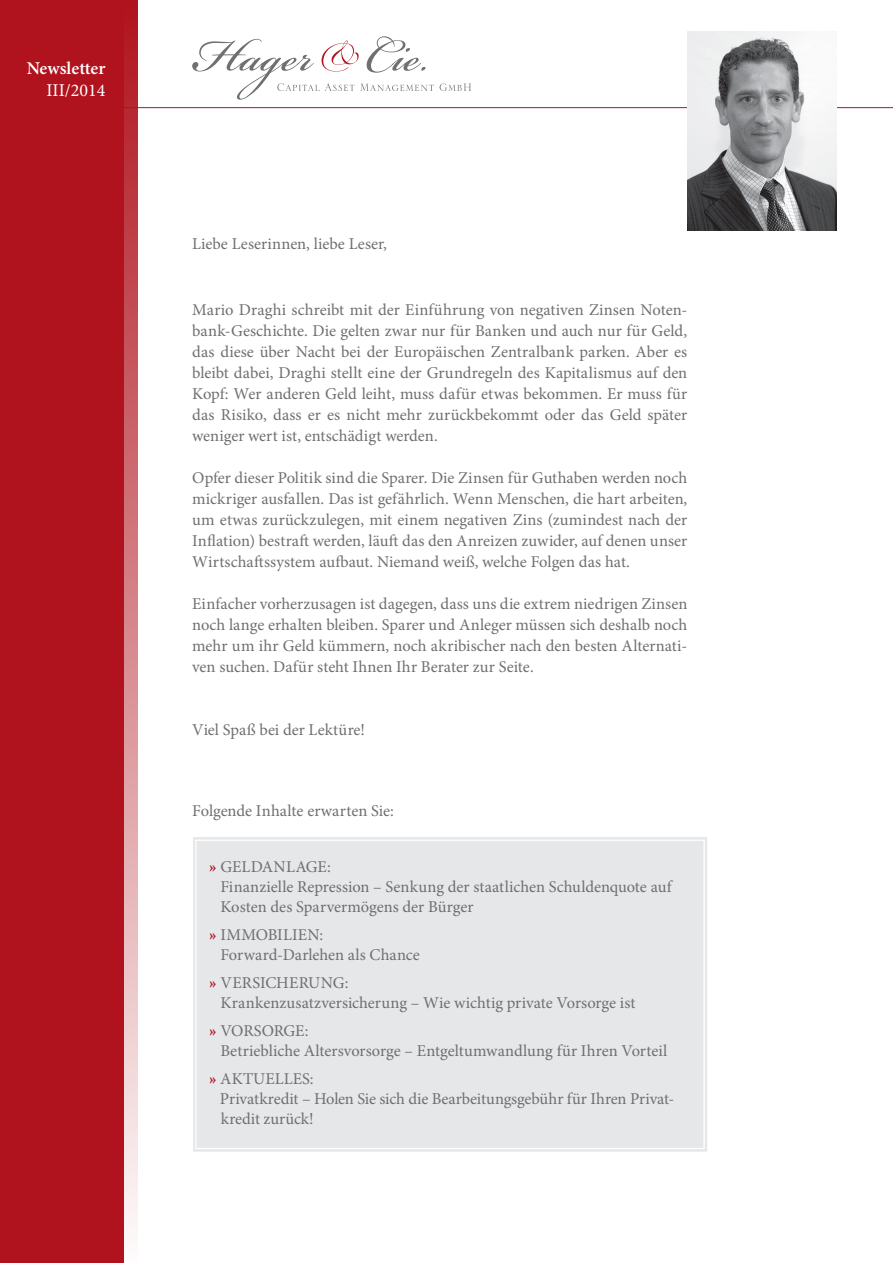
<style>
.page{position:relative;width:893px;height:1263px;background:#fff}
.page>*{position:absolute;margin:0;border:0;box-sizing:border-box;transform-origin:0 0}
.t1{font:600 18px "Minion Pro";letter-spacing:-.005em;color:#fff}
.t2{font:18px "Minion Pro";color:#fff}
.t3{font:16.5px/21px "Minion Pro";color:#6d6f71;text-align:justify}
.t4{font:16.5px "Minion Pro";letter-spacing:-.02em;color:#6d6f71}
.s1{font-weight:700;color:#b0131d}
</style>
<div class="page">
<hr style="left:0;top:107px;width:893px;height:1px;background:#b0131d">
<div style="left:193px;top:837px;width:514px;height:315px;background:#e6e7e9"></div>
<div style="left:195px;top:839px;width:510px;height:310px;border:1px solid #fff"></div>
<div style="left:0;top:0;width:123px;height:1263px;background:#b0131d"></div>
<svg style="left:123px;top:0;width:15px;height:1263px;background:#d47f85"></svg>
<img style="left:687px;top:32px;width:149px;height:198px">
<svg style="left:192px;top:36px;width:242px;height:64px"></svg>
<svg style="left:440px;top:83px;width:31px;height:8px"></svg>
<p class="t1" style="left:27px;top:55px;width:80px">Newsletter</p>
<p class="t2" style="left:47px;top:78px;width:60px">III/2014</p>
<p class="t3" style="left:192px;top:233px;width:196px">Liebe Leserinnen, liebe Leser,</p>
<p class="t3" style="left:192px;top:299px;width:497px">Mario Draghi schreibt mit der Einführung von negativen Zinsen Noten&shy;bank-Geschichte. Die gelten zwar nur für Banken und auch nur für Geld, das diese über Nacht bei der Europäischen Zentralbank parken. Aber es bleibt dabei, Draghi stellt eine der Grundregeln des Kapitalismus auf den Kopf: Wer anderen Geld leiht, muss dafür etwas bekommen. Er muss für das Risiko, dass er es nicht mehr zurückbekommt oder das Geld später weniger wert ist, entschädigt werden.</p>
<p class="t3" style="left:192px;top:467px;width:497px">Opfer dieser Politik sind die Sparer. Die Zinsen für Guthaben werden noch mickriger ausfallen. Das ist gefährlich. Wenn Menschen, die hart arbeiten, um etwas zurückzulegen, mit einem negativen Zins (zumindest nach der Inflation) bestraft werden, läuft das den Anreizen zuwider, auf denen unser Wirtschaftssystem aufbaut. Niemand weiß, welche Folgen das hat.</p>
<p class="t3" style="left:192px;top:593px;width:497px">Einfacher vorherzusagen ist dagegen, dass uns die extrem niedrigen Zinsen noch lange erhalten bleiben. Sparer und Anleger müssen sich deshalb noch mehr um ihr Geld kümmern, noch akribischer nach den besten Alternati&shy;ven suchen. Dafür steht Ihnen Ihr Berater zur Seite.</p>
<p class="t3" style="left:192px;top:719px;width:174px">Viel Spaß bei der Lektüre!</p>
<p class="t3" style="left:192px;top:801px;width:203px">Folgende Inhalte erwarten Sie:</p>
<p class="t3" style="left:209px;top:856px;width:123px"><span class="s1">»</span> GELDANLAGE:</p>
<p class="t3" style="left:220px;top:877px;width:453px;line-height:19.8px">Finanzielle Repression – Senkung der staatlichen Schuldenquote auf<br>Kosten des Sparvermögens der Bürger</p>
<p class="t3" style="left:209px;top:924px;width:115px"><span class="s1">»</span> IMMOBILIEN:</p>
<p class="t3" style="left:220px;top:944px;width:201px">Forward-Darlehen als Chance</p>
<p class="t3" style="left:209px;top:972px;width:141px"><span class="s1">»</span> VERSICHERUNG:</p>
<p class="t3" style="left:220px;top:992px;width:417px">Krankenzusatzversicherung – Wie wichtig private Vorsorge ist</p>
<p class="t4" style="left:209px;top:1020px;width:101px"><span class="s1">»</span> VORSORGE:</p>
<p class="t3" style="left:220px;top:1040px;width:448px">Betriebliche Altersvorsorge – Entgeltumwandlung für Ihren Vorteil</p>
<p class="t3" style="left:209px;top:1069px;width:106px"><span class="s1">»</span> AKTUELLES:</p>
<p class="t3" style="left:220px;top:1089px;width:456px;line-height:19.8px">Privatkredit – Holen Sie sich die Bearbeitungsgebühr für Ihren Privat&shy;kredit zurück!</p>
</div>
